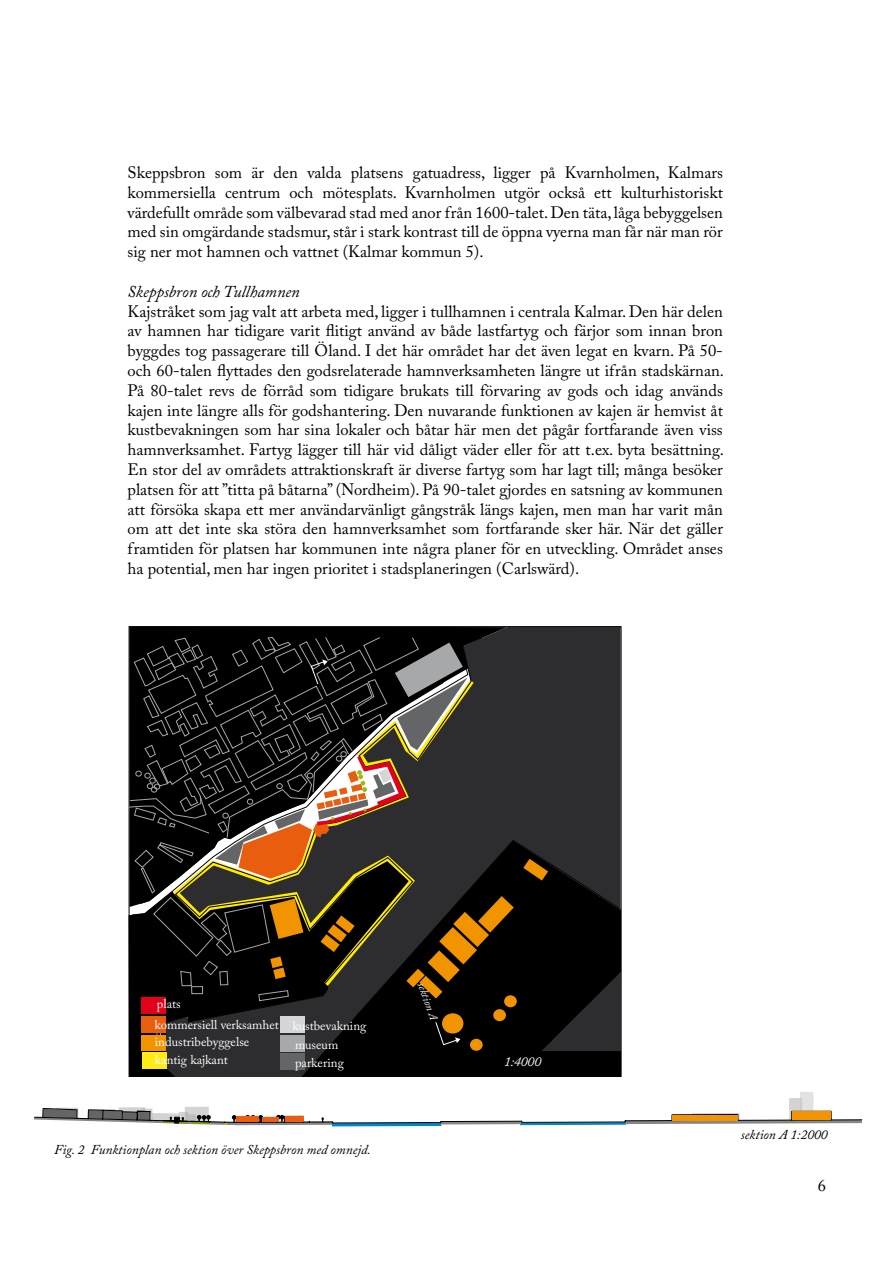
<style>
.page{position:relative;width:893px;height:1263px;background:#fff}
.page>*{position:absolute;margin:0;border:0;box-sizing:border-box;transform-origin:0 0}
.t1{font:16.5px/19.8px "Adobe Caslon Pro";color:#000;text-align:justify}
.t2{font:italic 16.5px "Adobe Caslon Pro";color:#000}
.t3{font:italic 13.5px "Adobe Caslon Pro";color:#000}
.t4{font:italic 13.5px "Adobe Caslon Pro";color:#fff}
.t5{font:12.75px/17.7px "Adobe Caslon Pro";color:#fff}
.t6{font:italic 11.25px "Adobe Caslon Pro";color:#fff}
</style>
<div class="page">
<svg style="left:129px;top:626px;width:492px;height:11px;background:#0c0c0c"></svg>
<svg style="left:129px;top:637px;width:493px;height:440px;background:#2d271f"></svg>
<div style="left:495px;top:1051px;width:126px;height:26px;background:#000"></div>
<div style="left:185px;top:1107px;width:24px;height:15px;background:#d3d3d4"></div>
<div style="left:119px;top:1107px;width:26px;height:12px;background:#dededf"></div>
<div style="left:789px;top:1098px;width:13px;height:22px;background:#d3d3d4"></div>
<div style="left:800px;top:1092px;width:14px;height:28px;background:#e2e2e3"></div>
<svg style="left:34px;top:1108px;width:829px;height:19px"></svg>
<div style="left:792px;top:1111px;width:39px;height:8px;background:#f29402"></div>
<div style="left:672px;top:1115px;width:66px;height:5px;background:#f29402"></div>
<div style="left:285px;top:1116px;width:18px;height:6px;background:#e95e13"></div>
<div style="left:262px;top:1117px;width:16px;height:5px;background:#e95e13"></div>
<div style="left:237px;top:1117px;width:22px;height:5px;background:#e95e13"></div>
<p class="t1" style="left:128px;top:162px;width:597px">Skeppsbron som är den valda platsens gatuadress, ligger på Kvarnholmen, Kalmars kommersiella centrum och mötesplats. Kvarnholmen utgör också ett kulturhistoriskt värdefullt område som välbevarad stad med anor från 1600-talet. Den täta, låga bebyggelsen med sin omgärdande stadsmur, står i stark kontrast till de öppna vyerna man får när man rör sig ner mot hamnen och vattnet (Kalmar kommun 5).</p>
<p class="t2" style="left:128px;top:281px;width:174px">Skeppsbron och Tullhamnen</p>
<p class="t1" style="left:128px;top:301px;width:598px">Kajstråket som jag valt att arbeta med, ligger i tullhamnen i centrala Kalmar. Den här delen av hamnen har tidigare varit flitigt använd av både lastfartyg och färjor som innan bron byggdes tog passagerare till Öland. I det här området har det även legat en kvarn. På 50- och 60-talen flyttades den godsrelaterade hamnverksamheten längre ut ifrån stadskärnan.<br>På 80-talet revs de förråd som tidigare brukats till förvaring av gods och idag används kajen inte längre alls för godshantering. Den nuvarande funktionen av kajen är hemvist åt kustbevakningen som har sina lokaler och båtar här men det pågår fortfarande även viss hamnverksamhet. Fartyg lägger till här vid dåligt väder eller för att t.ex. byta besättning.<br>En stor del av områdets attraktionskraft är diverse fartyg som har lagt till; många besöker platsen för att ”titta på båtarna” (Nordheim). På 90-talet gjordes en satsning av kommunen att försöka skapa ett mer användarvänligt gångstråk längs kajen, men man har varit mån om att det inte ska störa den hamnverksamhet som fortfarande sker här. När det gäller framtiden för platsen har kommunen inte några planer för en utveckling. Området anses ha potential, men har ingen prioritet i stadsplaneringen (Carlswärd).</p>
<p class="t5" style="left:157px;top:995px;width:25px">plats</p>
<p class="t5" style="left:155px;top:1015px;width:126px">kommersiell verksamhet industribebyggelse</p>
<p class="t5" style="left:292px;top:1017px;width:75px">kustbevakning</p>
<p class="t5" style="left:295px;top:1035px;width:45px">museum</p>
<p class="t5" style="left:155px;top:1051px;width:74px">kantig kajkant</p>
<p class="t5" style="left:295px;top:1054px;width:50px">parkering</p>
<p class="t3" style="left:54px;top:1141px;width:318px">Fig. 2 Funktionplan och sektion över Skeppsbron med omnejd.</p>
<p class="t6" style="left:427px;top:980px;width:40px;rotate:70deg">sektion A</p>
<p class="t4" style="left:504px;top:1053px;width:39px">1:4000</p>
<p class="t3" style="left:741px;top:1126px;width:88px">sektion A 1:2000</p>
<p class="t1" style="left:818px;top:1175px;width:10px">6</p>
</div>
